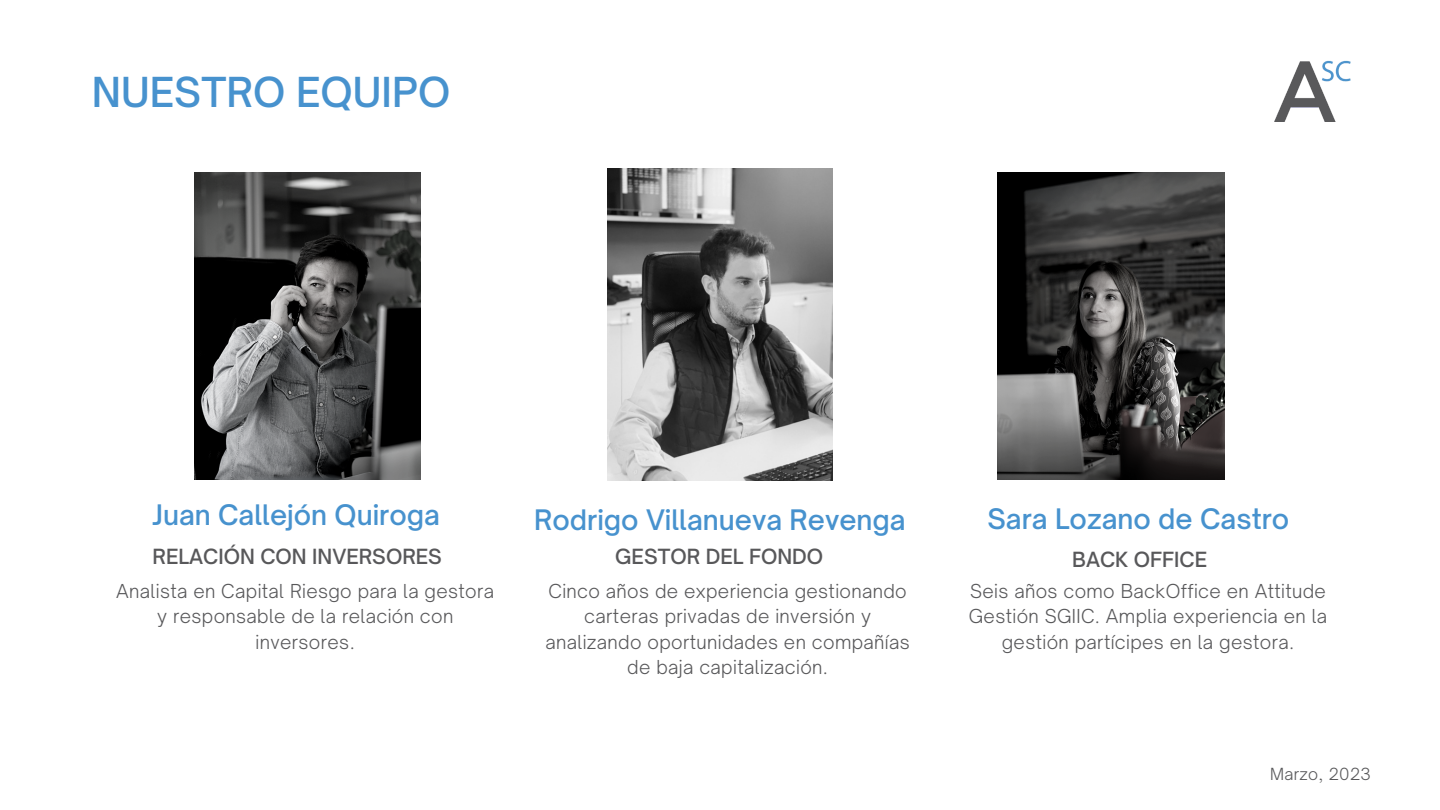
<style>
.page{position:relative;width:1440px;height:810px;background:#fff}
.page>*{position:absolute;margin:0;border:0;box-sizing:border-box;transform-origin:0 0}
.t1{font:500 39.6px "Open Sauce One";color:#4792ce}
.t2{font:500 27px "Open Sauce One";color:#4792ce}
.t3{font:500 20px "Open Sauce One";color:#58585a}
.t4{font:300 18.4px/25.5px "Open Sauce One";letter-spacing:.02em;color:#58585a;text-align:center}
.t5{font:300 16px "Open Sauce One";letter-spacing:.02em;color:#58585a}
</style>
<div class="page">
<img style="left:1274px;top:60px;width:77px;height:61px">
<img style="left:607px;top:168px;width:226px;height:312px">
<img style="left:194px;top:173px;width:227px;height:307px">
<img style="left:998px;top:173px;width:227px;height:307px">
<p class="t1" style="left:92px;top:67px;width:360px">NUESTRO EQUIPO</p>
<p class="t2" style="left:153px;top:498px;width:289px">Juan Callejón Quiroga</p>
<p class="t2" style="left:534px;top:503px;width:373px">Rodrigo Villanueva Revenga</p>
<p class="t2" style="left:987px;top:502px;width:304px">Sara Lozano de Castro</p>
<p class="t3" style="left:153px;top:544px;width:291px">RELACIÓN CON INVERSORES</p>
<p class="t3" style="left:615px;top:544px;width:209px">GESTOR DEL FONDO</p>
<p class="t3" style="left:1072px;top:547px;width:137px">BACK OFFICE</p>
<p class="t4" style="left:116px;top:578px;width:379px">Analista en Capital Riesgo para la gestora y responsable de la relación con inversores.</p>
<p class="t4" style="left:545px;top:578px;width:366px">Cinco años de experiencia gestionando carteras privadas de inversión y analizando oportunidades en compañías de baja capitalización.</p>
<p class="t4" style="left:969px;top:578px;width:360px">Seis años como BackOffice en Attitude<br>Gestión SGIIC. Amplia experiencia en la gestión partícipes en la gestora.</p>
<p class="t5" style="left:1270px;top:764px;width:102px">Marzo, 2023</p>
</div>
